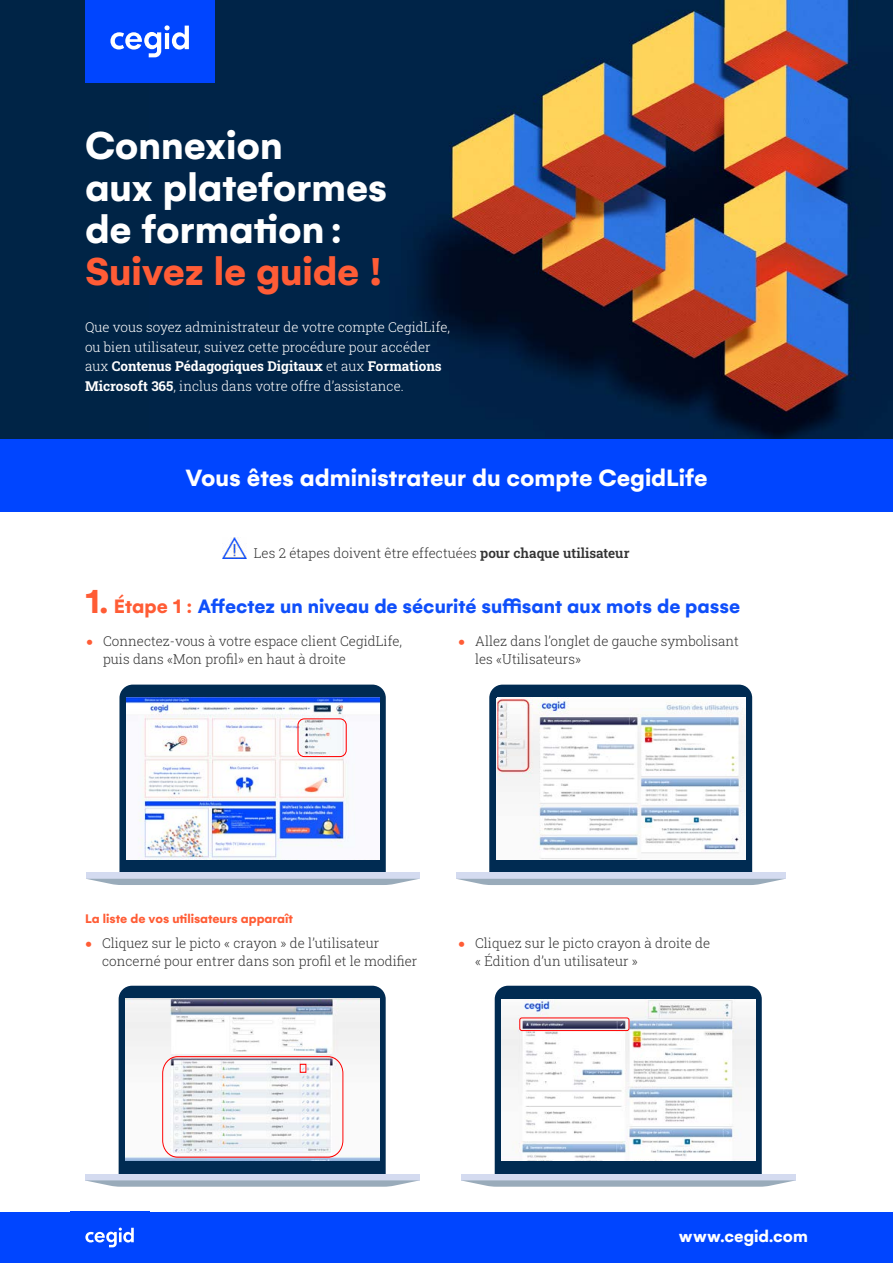
<style>
.page{position:relative;width:893px;height:1263px;background:#fff}
.page>*{position:absolute;margin:0;border:0;box-sizing:border-box;transform-origin:0 0}
.t1{font:700 42px/42px "Gelion";color:#fff}
.t2{font:700 42px "Gelion";color:#ff5c36}
.t3{font:700 36px "Gelion";color:#ff5c35}
.t4{font:700 25.5px "Gelion";color:#fff}
.t5{font:700 21px "Gelion";color:#0f4ffa}
.t6{font:700 18px "Gelion";color:#fff}
.t7{font:300 13.5px/18px "Roboto Slab";color:#333}
.t8{font:300 13.5px/19.5px "Roboto Slab";color:#fff}
.t9{font:700 13.5px "Gelion";color:#ff5c35}
.s1{font-weight:700}
.s2{font-weight:600}
.s3{color:#ff5c35}
.s4{font-family:"Gelion";font-weight:700;color:#ff5c35}
</style>
<div class="page">
<div style="left:0;top:0;width:893px;height:502px;background:#002446"></div>
<img style="left:214px;top:0;width:644px;height:439px">
<img style="left:222px;top:538px;width:24px;height:20px">
<div style="left:85px;top:0;width:129px;height:83px;background:#0045ff"></div>
<svg style="left:110px;top:25px;width:79px;height:32px"></svg>
<div style="left:0;top:439px;width:893px;height:72px;background:#0045ff"></div>
<div style="left:0;top:1212px;width:893px;height:51px;background:#0045ff"></div>
<svg style="left:85px;top:1227px;width:49px;height:20px"></svg>
<svg style="left:119px;top:685px;width:267px;height:187px;background:#153c63"></svg>
<img style="left:126px;top:698px;width:253px;height:161px">
<div style="left:297px;top:718px;width:50px;height:39px;border:1px solid #f00;border-radius:6px"></div>
<div style="left:86px;top:872px;width:334px;height:7px;background:#d4dbf0"></div>
<svg style="left:87px;top:879px;width:331px;height:6px;background:#a1b2c0"></svg>
<svg style="left:119px;top:986px;width:267px;height:188px;background:#0e365b"></svg>
<img style="left:125px;top:999px;width:254px;height:162px">
<svg style="left:162px;top:1055px;width:182px;height:103px"></svg>
<div style="left:300px;top:1064px;width:6px;height:9px;border:1px solid #f00"></div>
<div style="left:85px;top:1174px;width:335px;height:6px;background:#d4dbf0"></div>
<svg style="left:85px;top:1180px;width:335px;height:7px;background:#a9b8c5"></svg>
<svg style="left:495px;top:986px;width:267px;height:188px;background:#0c355a"></svg>
<img style="left:502px;top:999px;width:253px;height:162px">
<div style="left:519px;top:1017px;width:110px;height:14px;border:1px solid #f00;border-radius:2px"></div>
<div style="left:461px;top:1174px;width:335px;height:6px;background:#d4dbf0"></div>
<svg style="left:461px;top:1180px;width:335px;height:7px;background:#a9b8c5"></svg>
<svg style="left:489px;top:685px;width:263px;height:187px;background:#183f62"></svg>
<img style="left:497px;top:698px;width:249px;height:161px">
<div style="left:456px;top:872px;width:329px;height:7px;background:#d4dbf0"></div>
<svg style="left:457px;top:879px;width:327px;height:6px;background:#a1b2c0"></svg>
<h1 class="t1" style="left:85px;top:124px;width:304px">Connexion<br>aux plateformes de formation:</h1>
<h1 class="t2" style="left:85px;top:245px;width:299px">Suivez le guide !</h1>
<p class="t8" style="left:85px;top:317px;width:367px">Que vous soyez administrateur de votre compte CegidLife, ou bien utilisateur, suivez cette procédure pour accéder aux <span class="s1">Contenus Pédagogiques Digitaux</span> et aux <span class="s1">Formations Microsoft 365</span>, inclus dans votre offre d’assistance.</p>
<h3 class="t4" style="left:186px;top:462px;width:523px">Vous êtes administrateur du compte CegidLife</h3>
<h2 class="t3" style="left:85px;top:578px;width:24px">1.</h2>
<p class="t7" style="left:254px;top:544px;width:377px">Les 2 étapes doivent être effectuées <span class="s2">pour chaque utilisateur</span></p>
<h3 class="t5" style="left:114px;top:592px;width:628px"><span class="s3">Étape 1 :</span> Affectez un niveau de sécurité suffisant aux mots de passe</h3>
<p class="t7" style="left:103px;top:632px;width:300px;text-indent:-17px"><span class="s4">•</span> Connectez-vous à votre espace client CegidLife, puis dans «Mon profil» en haut à droite</p>
<p class="t7" style="left:475px;top:632px;width:265px;text-indent:-17px"><span class="s4">•</span> Allez dans l’onglet de gauche symbolisant les «Utilisateurs»</p>
<p class="t9" style="left:85px;top:910px;width:209px">La liste de vos utilisateurs apparaît</p>
<p class="t7" style="left:102px;top:933px;width:317px;text-indent:-17px"><span class="s4">•</span> Cliquez sur le picto « crayon » de l’utilisateur concerné pour entrer dans son profil et le modifier</p>
<p class="t7" style="left:475px;top:933px;width:236px;text-indent:-17px"><span class="s4">•</span> Cliquez sur le picto crayon à droite de « Édition d’un utilisateur »</p>
<h3 class="t6" style="left:679px;top:1225px;width:130px">www.cegid.com</h3>
</div>
